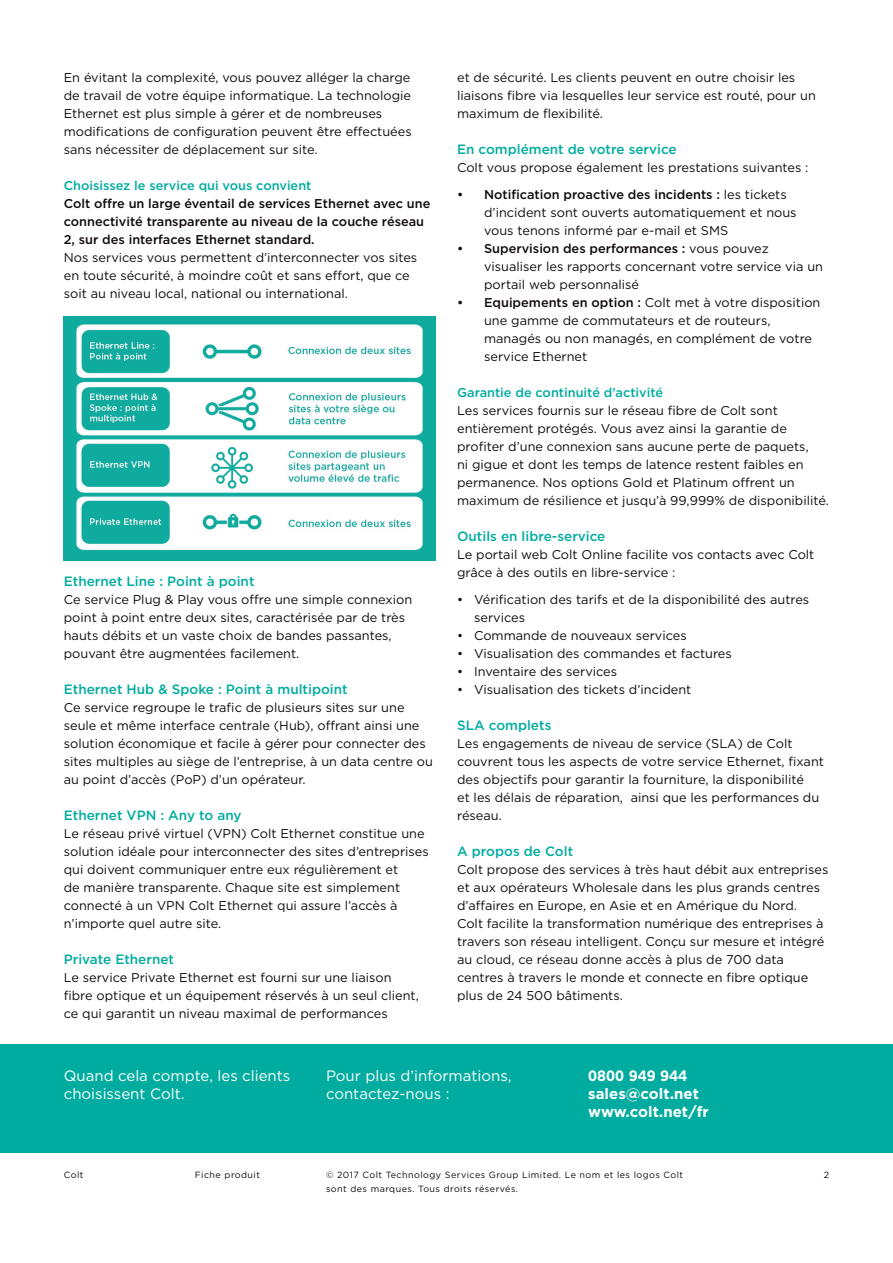
<style>
.page{position:relative;width:893px;height:1263px;background:#fff}
.page>*{position:absolute;margin:0;border:0;box-sizing:border-box;transform-origin:0 0}
.t1{font:15px/18px "Gotham";color:#fff}
.t2{font:700 15px "Gotham";color:#fff}
.t3{font:500 13.5px "Gotham";color:#00aca0}
.t4{font:12.75px/18px "Gotham";color:#110a0c}
.t5{font:9px "Gotham";letter-spacing:.05em;color:#110a0c}
.s1{font-weight:500;color:#00aca0}
.s2{font-weight:500}
</style>
<div class="page">
<div style="left:0;top:1045px;width:893px;height:108px;background:#00aca0"></div>
<img style="left:64px;top:317px;width:372px;height:244px">
<p class="t4" style="left:64px;top:68px;width:349px">En évitant la complexité, vous pouvez alléger la charge de travail de votre équipe informatique. La technologie Ethernet est plus simple à gérer et de nombreuses modifications de configuration peuvent être effectuées sans nécessiter de déplacement sur site.</p>
<p class="t4" style="left:64px;top:176px;width:368px"><span class="s1">Choisissez le service qui vous convient<br></span><span class="s2">Colt offre un large éventail de services Ethernet avec une connectivité transparente au niveau de la couche réseau 2, sur des interfaces Ethernet standard.<br></span>Nos services vous permettent d’interconnecter vos sites en toute sécurité, à moindre coût et sans effort, que ce soit au niveau local, national ou international.</p>
<p class="t3" style="left:64px;top:572px;width:192px">Ethernet Line : Point à point</p>
<p class="t4" style="left:64px;top:590px;width:350px">Ce service Plug &amp; Play vous offre une simple connexion point à point entre deux sites, caractérisée par de très hauts débits et un vaste choix de bandes passantes, pouvant être augmentées facilement.</p>
<p class="t3" style="left:64px;top:680px;width:285px">Ethernet Hub &amp; Spoke : Point à multipoint</p>
<p class="t4" style="left:64px;top:698px;width:371px">Ce service regroupe le trafic de plusieurs sites sur une seule et même interface centrale (Hub), offrant ainsi une solution économique et facile à gérer pour connecter des sites multiples au siège de l’entreprise, à un data centre ou au point d’accès (PoP) d’un opérateur.</p>
<p class="t3" style="left:64px;top:806px;width:179px">Ethernet VPN : Any to any</p>
<p class="t4" style="left:64px;top:824px;width:367px">Le réseau privé virtuel (VPN) Colt Ethernet constitue une solution idéale pour interconnecter des sites d’entreprises qui doivent communiquer entre eux régulièrement et<br>de manière transparente. Chaque site est simplement connecté à un VPN Colt Ethernet qui assure l’accès à n’importe quel autre site.</p>
<p class="t3" style="left:64px;top:950px;width:112px">Private Ethernet</p>
<p class="t4" style="left:64px;top:968px;width:357px">Le service Private Ethernet est fourni sur une liaison fibre optique et un équipement réservés à un seul client, ce qui garantit un niveau maximal de performances</p>
<p class="t4" style="left:457px;top:68px;width:360px">et de sécurité. Les clients peuvent en outre choisir les liaisons fibre via lesquelles leur service est routé, pour un maximum de flexibilité.</p>
<p class="t3" style="left:457px;top:140px;width:221px">En complément de votre service</p>
<p class="t4" style="left:457px;top:158px;width:353px">Colt vous propose également les prestations suivantes :</p>
<p class="t4" style="left:484px;top:185px;width:314px;text-indent:-27px"><span class="s2">• Notification proactive des incidents :</span> les tickets d’incident sont ouverts automatiquement et nous vous tenons informé par e-mail et SMS</p>
<p class="t4" style="left:484px;top:239px;width:340px;text-indent:-27px"><span class="s2">• Supervision des performances :</span> vous pouvez visualiser les rapports concernant votre service via un portail web personnalisé</p>
<p class="t4" style="left:484px;top:293px;width:338px;text-indent:-27px"><span class="s2">• Equipements en option :</span> Colt met à votre disposition une gamme de commutateurs et de routeurs, managés ou non managés, en complément de votre service Ethernet</p>
<p class="t4" style="left:457px;top:383px;width:373px"><span class="s1">Garantie de continuité d’activité<br></span>Les services fournis sur le réseau fibre de Colt sont entièrement protégés. Vous avez ainsi la garantie de profiter d’une connexion sans aucune perte de paquets,<br>ni gigue et dont les temps de latence restent faibles en permanence. Nos options Gold et Platinum offrent un maximum de résilience et jusqu’à 99,999% de disponibilité.</p>
<p class="t3" style="left:457px;top:527px;width:150px">Outils en libre-service</p>
<p class="t4" style="left:457px;top:545px;width:359px">Le portail web Colt Online facilite vos contacts avec Colt grâce à des outils en libre-service :</p>
<p class="t4" style="left:474px;top:590px;width:337px;text-indent:-17px">• Vérification des tarifs et de la disponibilité des autres services</p>
<p class="t4" style="left:457px;top:626px;width:231px">• Commande de nouveaux services</p>
<p class="t4" style="left:457px;top:644px;width:276px">• Visualisation des commandes et factures</p>
<p class="t4" style="left:457px;top:662px;width:162px">• Inventaire des services</p>
<p class="t4" style="left:457px;top:680px;width:236px">• Visualisation des tickets d’incident</p>
<p class="t3" style="left:457px;top:716px;width:96px">SLA complets</p>
<p class="t4" style="left:457px;top:734px;width:368px">Les engagements de niveau de service (SLA) de Colt couvrent tous les aspects de votre service Ethernet, fixant des objectifs pour garantir la fourniture, la disponibilité<br>et les délais de réparation, ainsi que les performances du réseau.</p>
<p class="t3" style="left:457px;top:842px;width:118px">A propos de Colt</p>
<p class="t4" style="left:457px;top:860px;width:373px">Colt propose des services à très haut débit aux entreprises et aux opérateurs Wholesale dans les plus grands centres d’affaires en Europe, en Asie et en Amérique du Nord.<br>Colt facilite la transformation numérique des entreprises à travers son réseau intelligent. Conçu sur mesure et intégré au cloud, ce réseau donne accès à plus de 700 data centres à travers le monde et connecte en fibre optique plus de 24 500 bâtiments.</p>
<p class="t1" style="left:64px;top:1066px;width:228px">Quand cela compte, les clients choisissent Colt.</p>
<p class="t1" style="left:326px;top:1066px;width:187px">Pour plus d’informations, contactez-nous :</p>
<p class="t2" style="left:588px;top:1066px;width:100px">0800 949 944</p>
<p class="t2" style="left:588px;top:1084px;width:112px">sales@colt.net</p>
<p class="t2" style="left:588px;top:1102px;width:122px">www.colt.net/fr</p>
<p class="t5" style="left:64px;top:1169px;width:21px">Colt</p>
<p class="t5" style="left:195px;top:1169px;width:67px">Fiche produit</p>
<p class="t5" style="left:326px;top:1169px;width:359px">© 2017 Colt Technology Services Group Limited. Le nom et les logos Colt</p>
<p class="t5" style="left:824px;top:1169px;width:7px">2</p>
<p class="t5" style="left:326px;top:1183px;width:194px">sont des marques. Tous droits réservés.</p>
</div>
